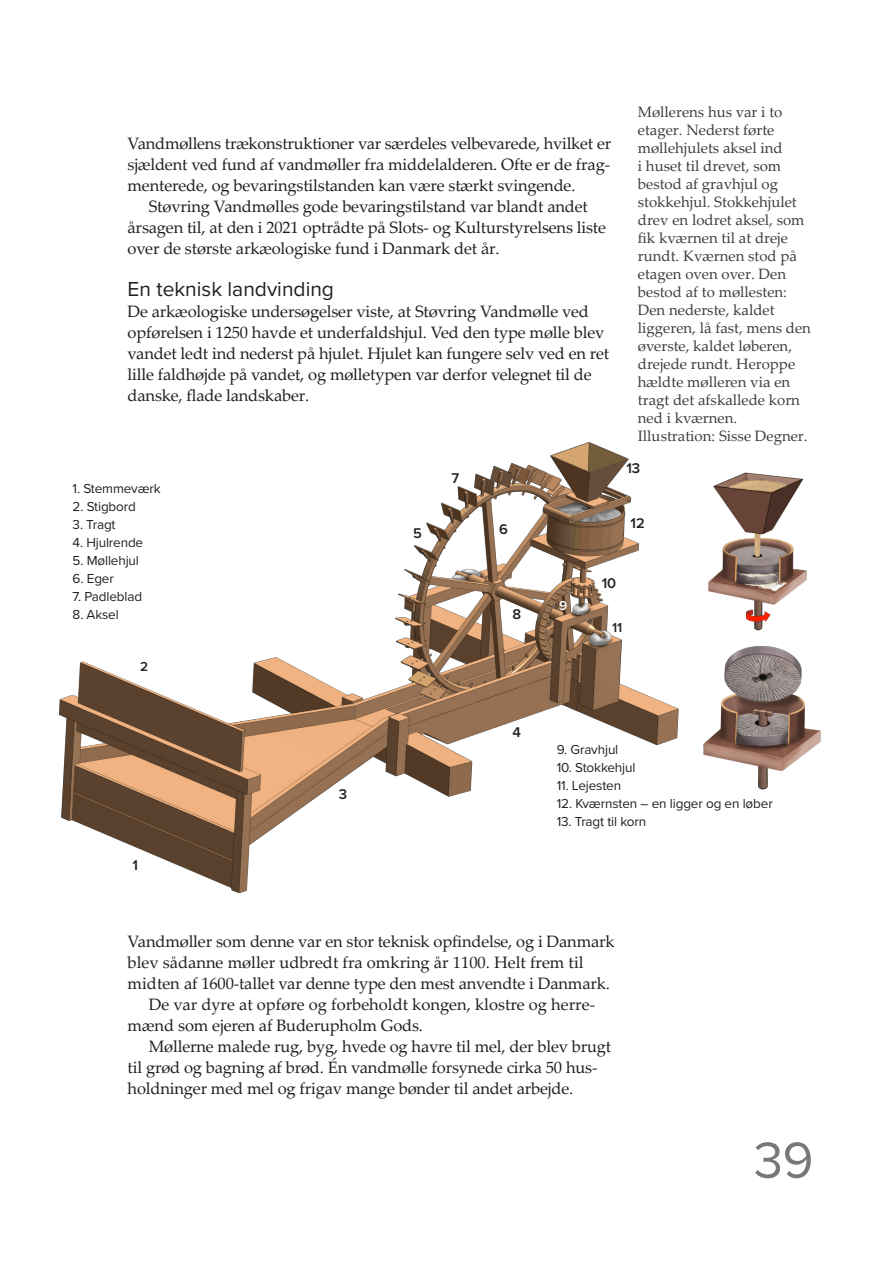
<style>
.page{position:relative;width:893px;height:1263px;background:#fff}
.page>*{position:absolute;margin:0;border:0;box-sizing:border-box;transform-origin:0 0}
.t1{font:52.5px "Proxima Nova";color:#76787b}
.Rubrik{font:21px "Proxima Nova";color:#231f20}
.Normal_0{font:16.5px/21px "Palatino Linotype";letter-spacing:-.01em;color:#231f20}
.Billedtekst{font:15px/18px "Palatino Linotype";color:#3e3e3f}
.billedtekst{font:600 14.55px "Proxima Nova";color:#231f20}
.billedtekst-2{font:13.5px "Proxima Nova";letter-spacing:-.01em;color:#231f20}
.billedtekst-3{font:600 13.5px "Proxima Nova";color:#231f20}
.billedtekst-4{font:600 13.5px "Proxima Nova";color:#fff}
</style>
<div class="page">
<img style="left:58px;top:442px;width:621px;height:452px">
<img style="left:703px;top:472px;width:118px;height:318px">
<p class="Normal_0" style="left:128px;top:132px;width:485px;text-align:justify">Vandmøllens trækonstruktioner var særdeles velbevarede, hvilket er sjældent ved fund af vandmøller fra middelalderen. Ofte er de frag&shy;menterede, og bevaringstilstanden kan være stærkt svingende.</p>
<p class="Normal_0" style="left:128px;top:195px;width:480px;text-indent:21px">Støvring Vandmølles gode bevaringstilstand var blandt andet årsagen til, at den i 2021 optrådte på Slots- og Kulturstyrelsens liste over de største arkæologiske fund i Danmark det år.</p>
<p class="Rubrik" style="left:128px;top:273px;width:208px">En teknisk landvinding</p>
<p class="Normal_0" style="left:128px;top:300px;width:483px">De arkæologiske undersøgelser viste, at Støvring Vandmølle ved opførelsen i 1250 havde et underfaldshjul. Ved den type mølle blev vandet ledt ind nederst på hjulet. Hjulet kan fungere selv ved en ret lille faldhøjde på vandet, og mølletypen var derfor velegnet til de danske, flade landskaber.</p>
<p class="Billedtekst" style="left:638px;top:103px;width:175px">Møllerens hus var i to etager. Nederst førte møllehjulets aksel ind<br>i huset til drevet, som bestod af gravhjul og stokkehjul. Stokkehjulet drev en lodret aksel, som fik kværnen til at dreje rundt. Kværnen stod på etagen oven over. Den bestod af to møllesten:<br>Den nederste, kaldet liggeren, lå fast, mens den øverste, kaldet løberen, drejede rundt. Heroppe hældte mølleren via en tragt det afskallede korn ned i kværnen.</p>
<p class="Billedtekst" style="left:638px;top:427px;width:171px">Illustration: Sisse Degner.</p>
<p class="billedtekst-2" style="left:73px;top:478px;width:90px">1. Stemmeværk</p>
<p class="billedtekst-2" style="left:73px;top:496px;width:65px">2. Stigbord</p>
<p class="billedtekst-2" style="left:73px;top:514px;width:44px">3. Tragt</p>
<p class="billedtekst-2" style="left:73px;top:532px;width:72px">4. Hjulrende</p>
<p class="billedtekst-2" style="left:73px;top:550px;width:68px">5. Møllehjul</p>
<p class="billedtekst-2" style="left:73px;top:568px;width:43px">6. Eger</p>
<p class="billedtekst-2" style="left:73px;top:586px;width:71px">7. Padleblad</p>
<p class="billedtekst-2" style="left:73px;top:604px;width:48px">8. Aksel</p>
<p class="billedtekst-3" style="left:140px;top:656px;width:10px">2</p>
<p class="billedtekst" style="left:133px;top:854px;width:7px">1</p>
<p class="billedtekst" style="left:339px;top:783px;width:10px">3</p>
<p class="billedtekst" style="left:451px;top:467px;width:9px">7</p>
<p class="billedtekst" style="left:413px;top:522px;width:10px">5</p>
<p class="billedtekst" style="left:499px;top:519px;width:10px">6</p>
<p class="billedtekst" style="left:512px;top:603px;width:10px">8</p>
<p class="billedtekst-4" style="left:559px;top:595px;width:10px">9</p>
<p class="billedtekst" style="left:626px;top:458px;width:15px">13</p>
<p class="billedtekst" style="left:631px;top:512px;width:16px">12</p>
<p class="billedtekst" style="left:602px;top:573px;width:16px">10</p>
<p class="billedtekst-3" style="left:612px;top:617px;width:12px">11</p>
<p class="billedtekst" style="left:512px;top:721px;width:10px">4</p>
<p class="billedtekst-2" style="left:557px;top:740px;width:63px">9. Gravhjul</p>
<p class="billedtekst-2" style="left:557px;top:758px;width:80px">10. Stokkehjul</p>
<p class="billedtekst-2" style="left:557px;top:776px;width:66px">11. Lejesten</p>
<p class="billedtekst-2" style="left:557px;top:794px;width:217px">12. Kværnsten – en ligger og en løber</p>
<p class="billedtekst-2" style="left:557px;top:812px;width:91px">13. Tragt til korn</p>
<p class="Normal_0" style="left:128px;top:930px;width:489px">Vandmøller som denne var en stor teknisk opfindelse, og i Danmark blev sådanne møller udbredt fra omkring år 1100. Helt frem til midten af 1600-tallet var denne type den mest anvendte i Danmark.</p>
<p class="Normal_0" style="left:128px;top:993px;width:469px;text-indent:21px">De var dyre at opføre og forbeholdt kongen, klostre og herre&shy;mænd som ejeren af Buderupholm Gods.</p>
<p class="Normal_0" style="left:128px;top:1035px;width:485px;text-indent:21px">Møllerne malede rug, byg, hvede og havre til mel, der blev brugt til grød og bagning af brød. Én vandmølle forsynede cirka 50 hus&shy;holdninger med mel og frigav mange bønder til andet arbejde.</p>
<h1 class="t1" style="left:754px;top:1121px;width:61px">39</h1>
</div>
